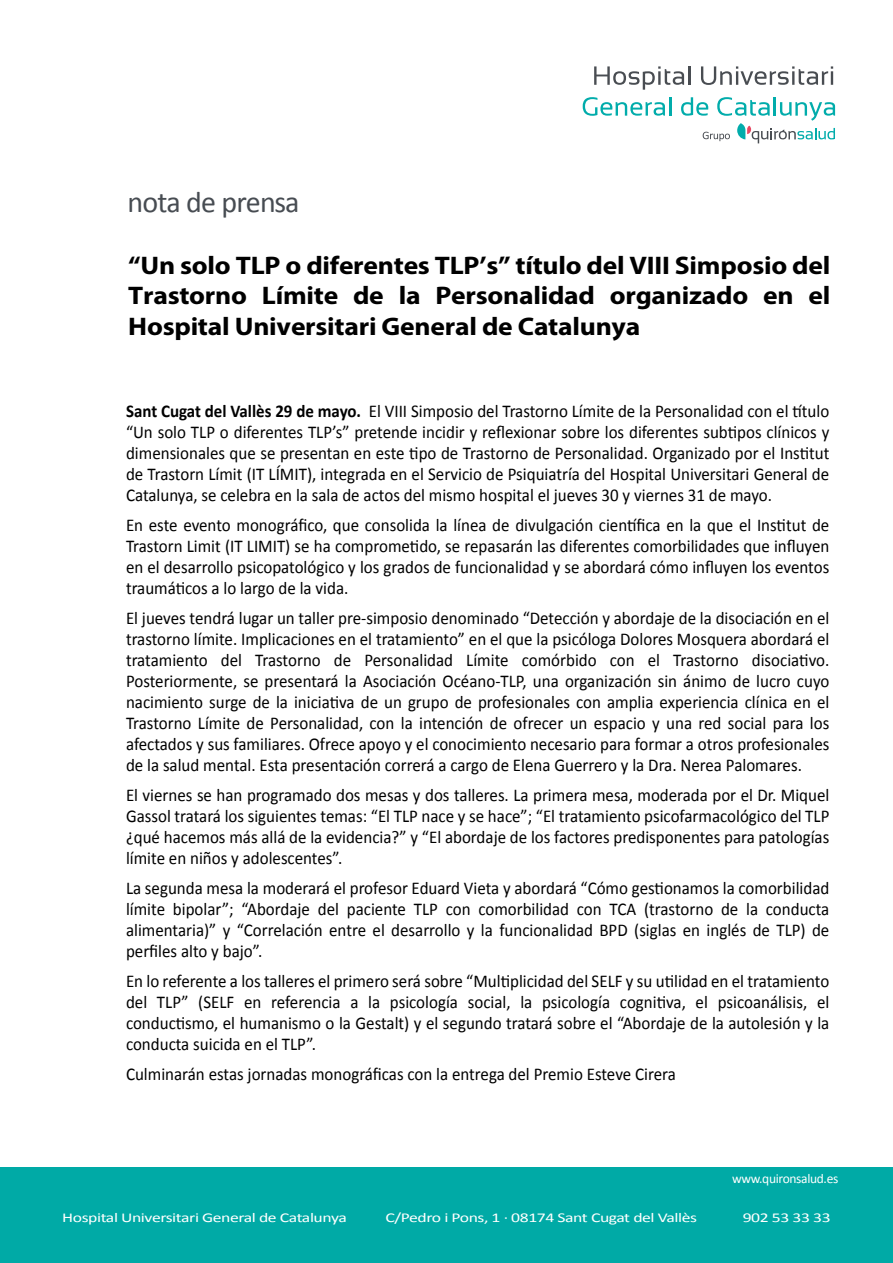
<style>
.page{position:relative;width:893px;height:1263px;background:#fff}
.page>*{position:absolute;margin:0;border:0;box-sizing:border-box;transform-origin:0 0}
.t1{font:30px "Calibri";letter-spacing:-.025em;color:#474c52}
.t2{font:700 25.5px/30.6px "Myriad Pro";letter-spacing:-.01em;color:#000;text-align:justify;scale:1.08 1}
.t3{font:18px/21px "Calibri";color:#000;text-align:justify;scale:.94 1}
.t4{font:13.5px "Calibri";letter-spacing:-.025em;color:#fff;scale:1.31 1}
.t5{font:13.5px "Calibri";letter-spacing:-.025em;color:#fff}
.s1{font-weight:700}
</style>
<div class="page">
<div style="left:0;top:1167px;width:893px;height:96px;background:#00aaa6"></div>
<svg style="left:594px;top:66px;width:96px;height:24px"></svg>
<svg style="left:701px;top:66px;width:132px;height:19px"></svg>
<svg style="left:583px;top:97px;width:88px;height:19px"></svg>
<svg style="left:681px;top:97px;width:154px;height:46px"></svg>
<h1 class="t1" style="left:128px;top:183px;width:174px">nota de prensa</h1>
<h2 class="t2" style="left:128px;top:249px;width:652px">“Un solo TLP o diferentes TLP’s” título del VIII Simposio del Trastorno Límite de la Personalidad organizado en el Hospital Universitari General de Catalunya</h2>
<p class="t3" style="left:126px;top:401px;width:750px"><span class="s1">Sant Cugat del Vallès 29 de mayo.</span> El VIII Simposio del Trastorno Límite de la Personalidad con el título “Un solo TLP o diferentes TLP’s” pretende incidir y reflexionar sobre los diferentes subtipos clínicos y dimensionales que se presentan en este tipo de Trastorno de Personalidad. Organizado por el Institut de Trastorn Límit (IT LÍMIT), integrada en el Servicio de Psiquiatría del Hospital Universitari General de Catalunya, se celebra en la sala de actos del mismo hospital el jueves 30 y viernes 31 de mayo.</p>
<p class="t3" style="left:126px;top:515px;width:750px">En este evento monográfico, que consolida la línea de divulgación científica en la que el Institut de Trastorn Limit (IT LIMIT) se ha comprometido, se repasarán las diferentes comorbilidades que influyen en el desarrollo psicopatológico y los grados de funcionalidad y se abordará cómo influyen los eventos traumáticos a lo largo de la vida.</p>
<p class="t3" style="left:126px;top:608px;width:750px">El jueves tendrá lugar un taller pre-simposio denominado “Detección y abordaje de la disociación en el trastorno límite. Implicaciones en el tratamiento” en el que la psicóloga Dolores Mosquera abordará el tratamiento del Trastorno de Personalidad Límite comórbido con el Trastorno disociativo.<br>Posteriormente, se presentará la Asociación Océano-TLP, una organización sin ánimo de lucro cuyo nacimiento surge de la iniciativa de un grupo de profesionales con amplia experiencia clínica en el Trastorno Límite de Personalidad, con la intención de ofrecer un espacio y una red social para los afectados y sus familiares. Ofrece apoyo y el conocimiento necesario para formar a otros profesionales de la salud mental. Esta presentación correrá a cargo de Elena Guerrero y la Dra. Nerea Palomares.</p>
<p class="t3" style="left:126px;top:785px;width:750px">El viernes se han programado dos mesas y dos talleres. La primera mesa, moderada por el Dr. Miquel Gassol tratará los siguientes temas: “El TLP nace y se hace”; “El tratamiento psicofarmacológico del TLP ¿qué hacemos más allá de la evidencia?” y “El abordaje de los factores predisponentes para patologías límite en niños y adolescentes”.</p>
<p class="t3" style="left:126px;top:878px;width:750px">La segunda mesa la moderará el profesor Eduard Vieta y abordará “Cómo gestionamos la comorbilidad límite bipolar”; “Abordaje del paciente TLP con comorbilidad con TCA (trastorno de la conducta alimentaria)” y “Correlación entre el desarrollo y la funcionalidad BPD (siglas en inglés de TLP) de perfiles alto y bajo”.</p>
<p class="t3" style="left:126px;top:971px;width:750px">En lo referente a los talleres el primero será sobre “Multiplicidad del SELF y su utilidad en el tratamiento del TLP” (SELF en referencia a la psicología social, la psicología cognitiva, el psicoanálisis, el conductismo, el humanismo o la Gestalt) y el segundo tratará sobre el “Abordaje de la autolesión y la conducta suicida en el TLP”.</p>
<p class="t3" style="left:126px;top:1064px;width:586px">Culminarán estas jornadas monográficas con la entrega del Premio Esteve Cirera</p>
<p class="t5" style="left:732px;top:1170px;width:108px">www.quironsalud.es</p>
<p class="t4" style="left:62px;top:1209px;width:219px">Hospital Universitari General de Catalunya</p>
<p class="t4" style="left:385px;top:1209px;width:239px">C/Pedro i Pons, 1 · 08174 Sant Cugat del Vallès</p>
<p class="t4" style="left:743px;top:1209px;width:69px">902 53 33 33</p>
</div>
